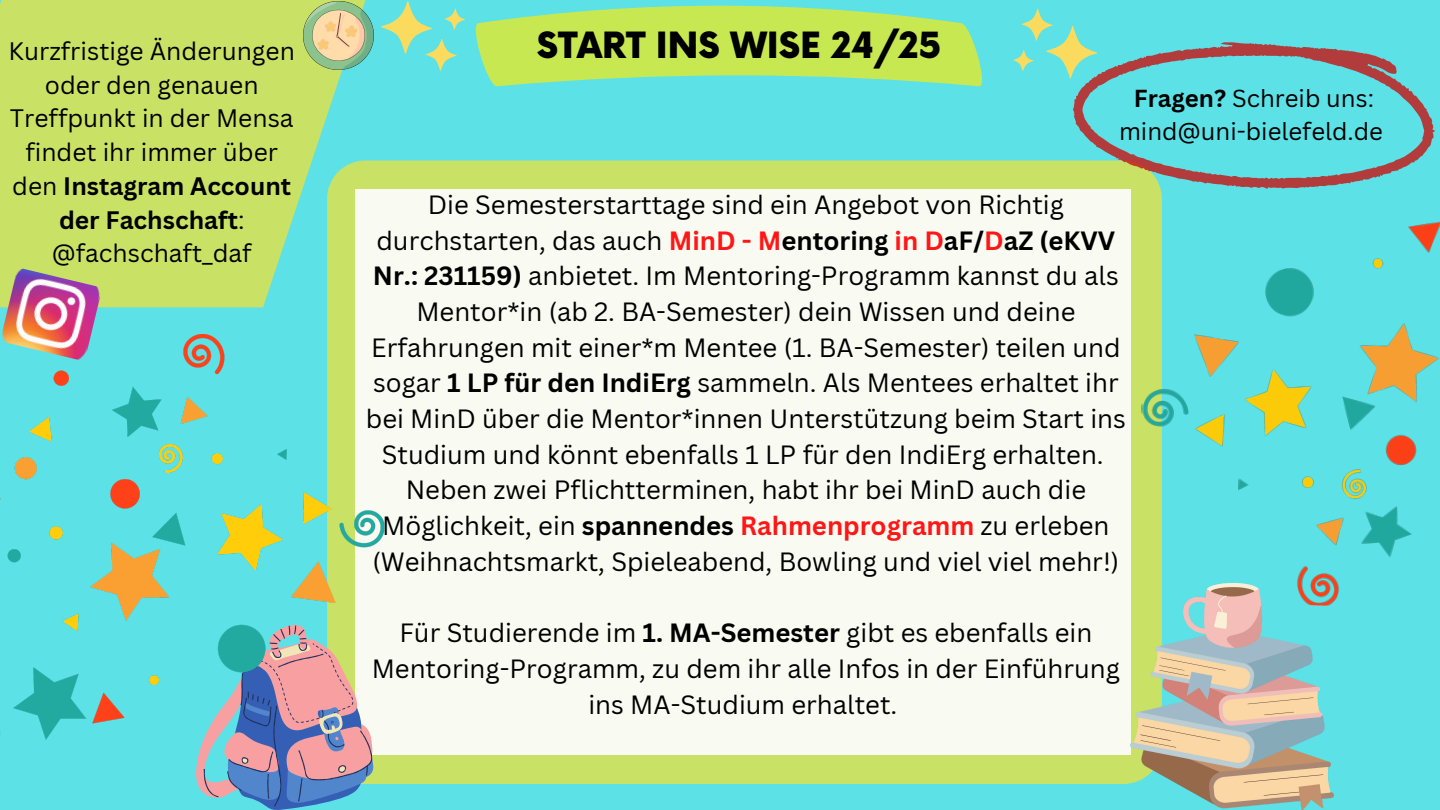
<style>
.page{position:relative;width:1440px;height:810px;background:#5ce1e6}
.page>*{position:absolute;margin:0;border:0;box-sizing:border-box;transform-origin:0 0}
.t1{font:900 35.2px "Now";color:#000}
.t2{font:25.7px/35.7px "Canva Sans";color:#000;text-align:center}
.t3{font:24.6px/33.8px "Canva Sans";color:#000;text-align:center}
.t4{font:24px "Canva Sans";color:#000}
.s1{font-weight:700}
.s2{font-weight:700;color:#ff1616}
</style>
<div class="page">
<svg style="left:384px;top:1px;width:598px;height:85px"></svg>
<svg style="left:1013px;top:9px;width:66px;height:69px"></svg>
<svg style="left:0;top:0;width:384px;height:307px;background:#bce173"></svg>
<img style="left:0;top:267px;width:102px;height:68px">
<img style="left:304px;top:1px;width:69px;height:68px">
<div style="left:327px;top:161px;width:808px;height:623px;background:#c9e265"></div>
<div style="left:355px;top:189px;width:776px;height:566px;background:#f9faf1"></div>
<svg style="left:1073px;top:42px;width:62px;height:147px"></svg>
<img style="left:1131px;top:584px;width:202px;height:226px">
<img style="left:0;top:335px;width:385px;height:475px">
<img style="left:1135px;top:42px;width:305px;height:581px">
<p class="t3" style="left:9px;top:33px;width:288px">Kurzfristige Änderungen oder den genauen<br>Treffpunkt in der Mensa findet ihr immer über den <span class="s1">Instagram Account der Fachschaft</span>: @fachschaft_daf</p>
<p class="t1" style="left:537px;top:26px;width:406px">START INS WISE 24/25</p>
<p class="t4" style="left:1134px;top:81px;width:242px"><span class="s1">Fragen?</span> Schreib uns:</p>
<p class="t4" style="left:1119px;top:115px;width:265px">mind@uni-bielefeld.de</p>
<p class="t2" style="left:366px;top:186px;width:762px">Die Semesterstarttage sind ein Angebot von Richtig durchstarten, das auch <span class="s2">MinD - M</span><span class="s1">entoring</span> <span class="s2">in D</span><span class="s1">aF/</span><span class="s2">D</span><span class="s1">aZ (eKVV Nr.: 231159)</span> anbietet. Im Mentoring-Programm kannst du als Mentor*in (ab 2. BA-Semester) dein Wissen und deine Erfahrungen mit einer*m Mentee (1. BA-Semester) teilen und sogar <span class="s1">1 LP für den IndiErg</span> sammeln. Als Mentees erhaltet ihr bei MinD über die Mentor*innen Unterstützung beim Start ins Studium und könnt ebenfalls 1 LP für den IndiErg erhalten.</p>
<p class="t2" style="left:373px;top:472px;width:748px">Neben zwei Pflichtterminen, habt ihr bei MinD auch die<br>Möglichkeit, ein <span class="s1">spannendes</span> <span class="s2">Rahmenprogramm</span> zu erleben (Weihnachtsmarkt, Spieleabend, Bowling und viel viel mehr!)</p>
<p class="t2" style="left:372px;top:614px;width:750px">Für Studierende im <span class="s1">1. MA-Semester</span> gibt es ebenfalls ein<br>Mentoring-Programm, zu dem ihr alle Infos in der Einführung ins MA-Studium erhaltet.</p>
</div>
